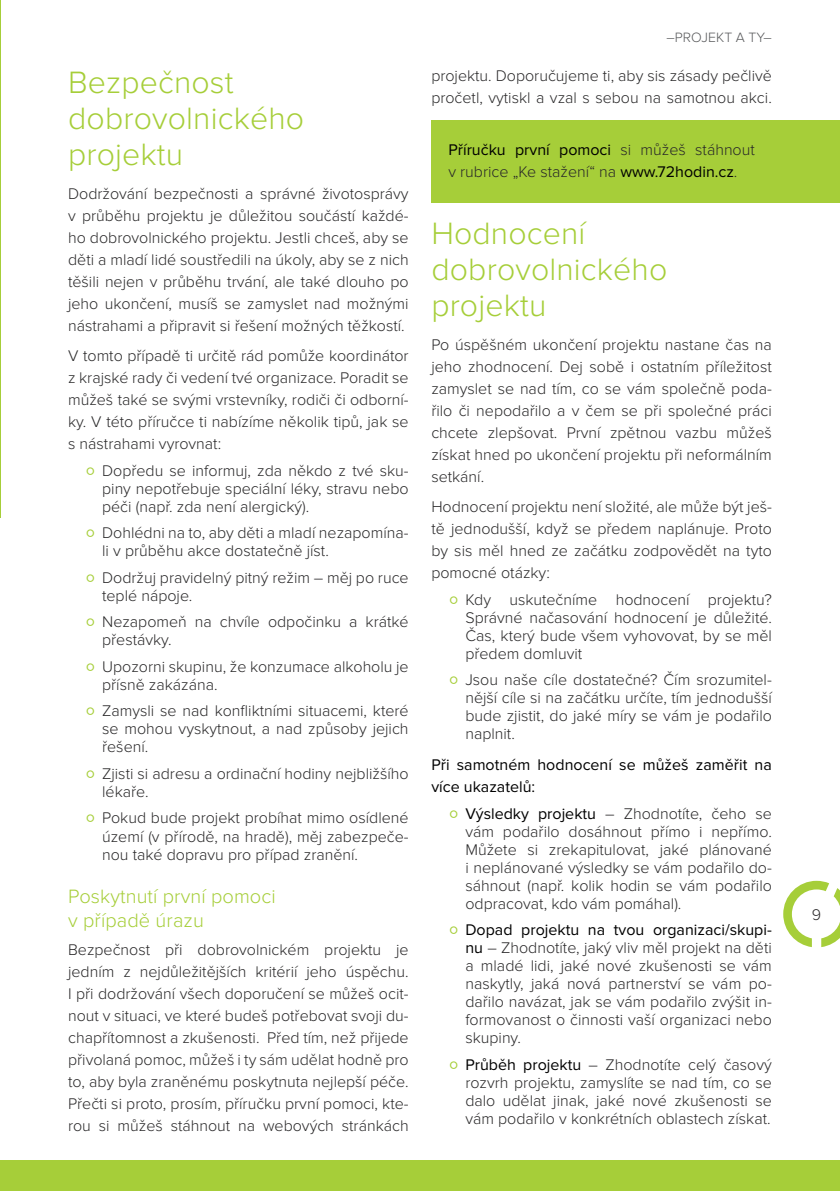
<style>
.page{position:relative;width:840px;height:1191px;background:#fff}
.page>*{position:absolute;margin:0;border:0;box-sizing:border-box;transform-origin:0 0}
.t1{font:300 32px/36px "Proxima Nova";letter-spacing:.005em;color:#a6ce39}
.t2{font:300 20px/24px "Proxima Nova";letter-spacing:.005em;color:#a6ce39}
.t3{font:300 16px/18px "Proxima Nova";color:#292829;text-align:justify}
.t4{font:16px/22px "Proxima Nova";color:#000}
.t5{font:300 14px "Proxima Nova";color:#58595b}
.s1{font-family:"Trebuchet MS";font-weight:400;font-size:30px;color:#a6ce39}
.s2{font-weight:400;color:#000}
</style>
<div class="page">
<svg style="left:783px;top:880px;width:56px;height:67px"></svg>
<div style="left:431px;top:120px;width:408px;height:83px;background:#a6ce39"></div>
<div style="left:0;top:1160px;width:839px;height:31px;background:#a6ce39"></div>
<hr style="left:0;top:0;width:1px;height:517px;background:#a6ce39">
<h1 class="t1" style="left:68px;top:65px;width:237px">Bezpečnost dobrovolnického projektu</h1>
<p class="t3" style="left:68px;top:183px;width:342px;line-height:22px">Dodržování bezpečnosti a správné životosprávy v průběhu projektu je důležitou součástí každé&shy;ho dobrovolnického projektu. Jestli chceš, aby se děti a mladí lidé soustředili na úkoly, aby se z nich těšili nejen v průběhu trvání, ale také dlouho po jeho ukončení, musíš se zamyslet nad možnými nástrahami a připravit si řešení možných těžkostí.</p>
<p class="t3" style="left:68px;top:345px;width:342px;line-height:22px">V tomto případě ti určitě rád pomůže koordinátor z krajské rady či vedení tvé organizace. Poradit se můžeš také se svými vrstevníky, rodiči či odborní&shy;ky. V této příručce ti nabízíme několik tipů, jak se s nástrahami vyrovnat:</p>
<p class="t3" style="left:102px;top:462px;width:308px;text-indent:-17px"><span class="s1">◦</span> Dopředu se informuj, zda někdo z tvé sku&shy;piny nepotřebuje speciální léky, stravu nebo péči (např. zda není alergický).</p>
<p class="t3" style="left:102px;top:524px;width:308px;text-indent:-17px"><span class="s1">◦</span> Dohlédni na to, aby děti a mladí nezapomína&shy;li v průběhu akce dostatečně jíst.</p>
<p class="t3" style="left:102px;top:569px;width:308px;text-indent:-17px"><span class="s1">◦</span> Dodržuj pravidelný pitný režim – měj po ruce teplé nápoje.</p>
<p class="t3" style="left:102px;top:613px;width:308px;text-indent:-17px"><span class="s1">◦</span> Nezapomeň na chvíle odpočinku a krátké přestávky.</p>
<p class="t3" style="left:102px;top:658px;width:308px;text-indent:-17px"><span class="s1">◦</span> Upozorni skupinu, že konzumace alkoholu je přísně zakázána.</p>
<p class="t3" style="left:102px;top:702px;width:308px;text-indent:-17px"><span class="s1">◦</span> Zamysli se nad konfliktními situacemi, které se mohou vyskytnout, a nad způsoby jejich řešení.</p>
<p class="t3" style="left:102px;top:765px;width:308px;text-indent:-17px"><span class="s1">◦</span> Zjisti si adresu a ordinační hodiny nejbližšího lékaře.</p>
<p class="t3" style="left:102px;top:809px;width:308px;text-indent:-17px"><span class="s1">◦</span> Pokud bude projekt probíhat mimo osídlené území (v přírodě, na hradě), měj zabezpeče&shy;nou také dopravu pro případ zranění.</p>
<p class="t2" style="left:68px;top:885px;width:209px">Poskytnutí první pomoci v případě úrazu</p>
<p class="t3" style="left:68px;top:939px;width:342px;line-height:22px">Bezpečnost při dobrovolnickém projektu je jedním z nejdůležitějších kritérií jeho úspěchu.<br>I při dodržování všech doporučení se můžeš ocit&shy;nout v situaci, ve které budeš potřebovat svoji du&shy;chapřítomnost a zkušenosti. Před tím, než přijede přivolaná pomoc, můžeš i ty sám udělat hodně pro to, aby byla zraněnému poskytnuta nejlepší péče.<br>Přečti si proto, prosím, příručku první pomoci, kte&shy;rou si můžeš stáhnout na webových stránkách</p>
<p class="t5" style="left:666px;top:30px;width:107px">–PROJEKT A TY–</p>
<p class="t3" style="left:431px;top:65px;width:342px;line-height:22px">projektu. Doporučujeme ti, aby sis zásady pečlivě pročetl, vytiskl a vzal s sebou na samotnou akci.</p>
<p class="t3" style="left:448px;top:139px;width:308px;line-height:22px"><span class="s2">Příručku první pomoci</span> si můžeš stáhnout v rubrice „Ke stažení“ na <span class="s2">www.72hodin.cz</span>.</p>
<h1 class="t1" style="left:431px;top:216px;width:237px">Hodnocení dobrovolnického projektu</h1>
<p class="t3" style="left:431px;top:334px;width:342px;line-height:22px">Po úspěšném ukončení projektu nastane čas na jeho zhodnocení. Dej sobě i ostatním příležitost zamyslet se nad tím, co se vám společně poda&shy;řilo či nepodařilo a v čem se při společné práci chcete zlepšovat. První zpětnou vazbu můžeš získat hned po ukončení projektu při neformálním setkání.</p>
<p class="t3" style="left:431px;top:496px;width:342px;line-height:22px">Hodnocení projektu není složité, ale může být ješ&shy;tě jednodušší, když se předem naplánuje. Proto by sis měl hned ze začátku zodpovědět na tyto pomocné otázky:</p>
<p class="t3" style="left:465px;top:591px;width:308px;text-indent:-17px"><span class="s1">◦</span> Kdy uskutečníme hodnocení projektu?<br>Správné načasování hodnocení je důležité.<br>Čas, který bude všem vyhovovat, by se měl předem domluvit</p>
<p class="t3" style="left:465px;top:671px;width:308px;text-indent:-17px"><span class="s1">◦</span> Jsou naše cíle dostatečné? Čím srozumitel&shy;nější cíle si na začátku určíte, tím jednodušší bude zjistit, do jaké míry se vám je podařilo naplnit.</p>
<p class="t4" style="left:431px;top:754px;width:342px">Při samotném hodnocení se můžeš zaměřit na více ukazatelů:</p>
<p class="t3" style="left:465px;top:804px;width:308px;text-indent:-17px"><span class="s1">◦</span> <span class="s2">Výsledky projektu</span> – Zhodnotíte, čeho se vám podařilo dosáhnout přímo i nepřímo.<br>Můžete si zrekapitulovat, jaké plánované i neplánované výsledky se vám podařilo do&shy;sáhnout (např. kolik hodin se vám podařilo odpracovat, kdo vám pomáhal).</p>
<p class="t3" style="left:465px;top:921px;width:308px;text-indent:-17px"><span class="s1">◦</span> <span class="s2">Dopad projektu na tvou organizaci/skupi&shy;nu</span> – Zhodnotíte, jaký vliv měl projekt na děti a mladé lidi, jaké nové zkušenosti se vám naskytly, jaká nová partnerství se vám po&shy;dařilo navázat, jak se vám podařilo zvýšit in&shy;formovanost o činnosti vaší organizaci nebo skupiny.</p>
<p class="t3" style="left:465px;top:1055px;width:308px;text-indent:-17px"><span class="s1">◦</span> <span class="s2">Průběh projektu</span> – Zhodnotíte celý časový rozvrh projektu, zamyslíte se nad tím, co se dalo udělat jinak, jaké nové zkušenosti se vám podařilo v konkrétních oblastech získat.</p>
<p class="t3" style="left:811px;top:906px;width:11px">9</p>
</div>
